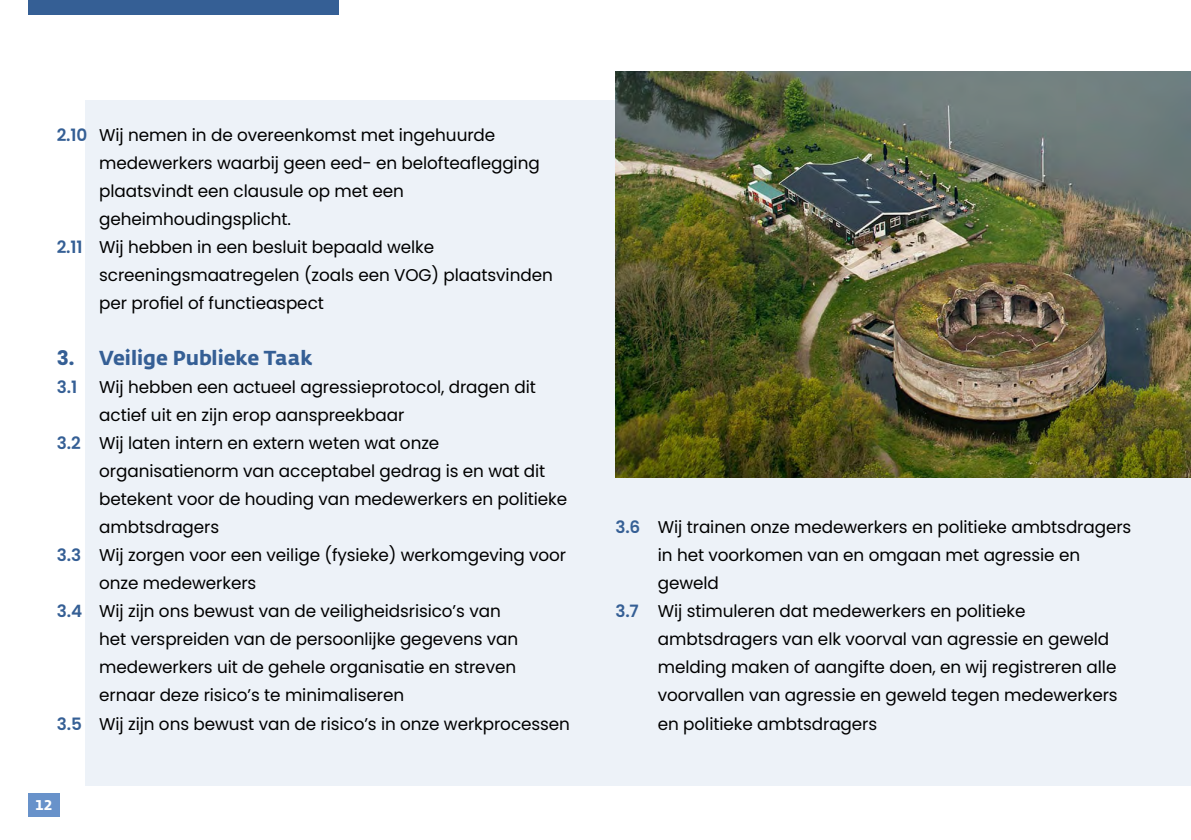
<style>
.page{position:relative;width:1191px;height:840px;background:#fff}
.page>*{position:absolute;margin:0;border:0;box-sizing:border-box;transform-origin:0 0}
.t1{font:700 20px "Fedra Sans Std";color:#355f95}
.t2{font:17px "Poppins";letter-spacing:-.005em;color:#000}
.t3{font:600 17px "Poppins";color:#355f95}
.t4{font:700 14px "Fedra Sans Std";color:#fff}
.s1{font-weight:600;color:#355f95}
.s2{font-family:"Poppins"}
</style>
<div class="page">
<div style="left:85px;top:100px;width:1106px;height:685px;background:#edf2f8"></div>
<div style="left:28px;top:0;width:311px;height:14px;background:#355f95"></div>
<img style="left:615px;top:72px;width:576px;height:405px">
<div style="left:28px;top:792px;width:32px;height:24px;background:#6892ca"></div>
<p class="t2" style="left:57px;top:125px;width:440px"><span class="s1">2.10</span> Wij nemen in de overeenkomst met ingehuurde</p>
<p class="t2" style="left:99px;top:153px;width:442px">medewerkers waarbij geen eed- en belofteaflegging</p>
<p class="t2" style="left:99px;top:181px;width:306px">plaatsvindt een clausule op met een</p>
<p class="t2" style="left:99px;top:209px;width:193px">geheimhoudingsplicht.</p>
<p class="t2" style="left:57px;top:237px;width:379px"><span class="s1">2.11</span> Wij hebben in een besluit bepaald welke</p>
<p class="t2" style="left:99px;top:265px;width:455px">screeningsmaatregelen (zoals een VOG) plaatsvinden</p>
<p class="t2" style="left:99px;top:293px;width:226px">per profiel of functieaspect</p>
<p class="t1" style="left:57px;top:345px;width:257px"><span class="s2">3.</span> Veilige Publieke Taak</p>
<p class="t3" style="left:57px;top:377px;width:22px">3.1</p>
<p class="t2" style="left:99px;top:377px;width:438px">Wij hebben een actueel agressieprotocol, dragen dit</p>
<p class="t2" style="left:99px;top:405px;width:307px">actief uit en zijn erop aanspreekbaar</p>
<p class="t2" style="left:57px;top:433px;width:384px"><span class="s1">3.2</span> Wij laten intern en extern weten wat onze</p>
<p class="t2" style="left:99px;top:461px;width:447px">organisatienorm van acceptabel gedrag is en wat dit</p>
<p class="t2" style="left:99px;top:489px;width:469px">betekent voor de houding van medewerkers en politieke</p>
<p class="t2" style="left:99px;top:517px;width:121px">ambtsdragers</p>
<p class="t2" style="left:57px;top:545px;width:511px"><span class="s1">3.3</span> Wij zorgen voor een veilige (fysieke) werkomgeving voor</p>
<p class="t2" style="left:99px;top:573px;width:159px">onze medewerkers</p>
<p class="t2" style="left:57px;top:601px;width:445px"><span class="s1">3.4</span> Wij zijn ons bewust van de veiligheidsrisico’s van</p>
<p class="t2" style="left:99px;top:629px;width:420px">het verspreiden van de persoonlijke gegevens van</p>
<p class="t2" style="left:99px;top:657px;width:418px">medewerkers uit de gehele organisatie en streven</p>
<p class="t2" style="left:99px;top:685px;width:306px">ernaar deze risico’s te minimaliseren</p>
<p class="t2" style="left:57px;top:713px;width:515px"><span class="s1">3.5</span> Wij zijn ons bewust van de risico’s in onze werkprocessen</p>
<p class="t4" style="left:35px;top:795px;width:18px">12</p>
<p class="t2" style="left:615px;top:517px;width:517px"><span class="s1">3.6</span> Wij trainen onze medewerkers en politieke ambtsdragers</p>
<p class="t2" style="left:658px;top:545px;width:424px">in het voorkomen van en omgaan met agressie en</p>
<p class="t2" style="left:658px;top:573px;width:63px">geweld</p>
<p class="t2" style="left:615px;top:601px;width:411px"><span class="s1">3.7</span> Wij stimuleren dat medewerkers en politieke</p>
<p class="t2" style="left:658px;top:629px;width:453px">ambtsdragers van elk voorval van agressie en geweld</p>
<p class="t2" style="left:658px;top:657px;width:460px">melding maken of aangifte doen, en wij registreren alle</p>
<p class="t2" style="left:658px;top:685px;width:461px">voorvallen van agressie en geweld tegen medewerkers</p>
<p class="t2" style="left:658px;top:713px;width:221px">en politieke ambtsdragers</p>
</div>
